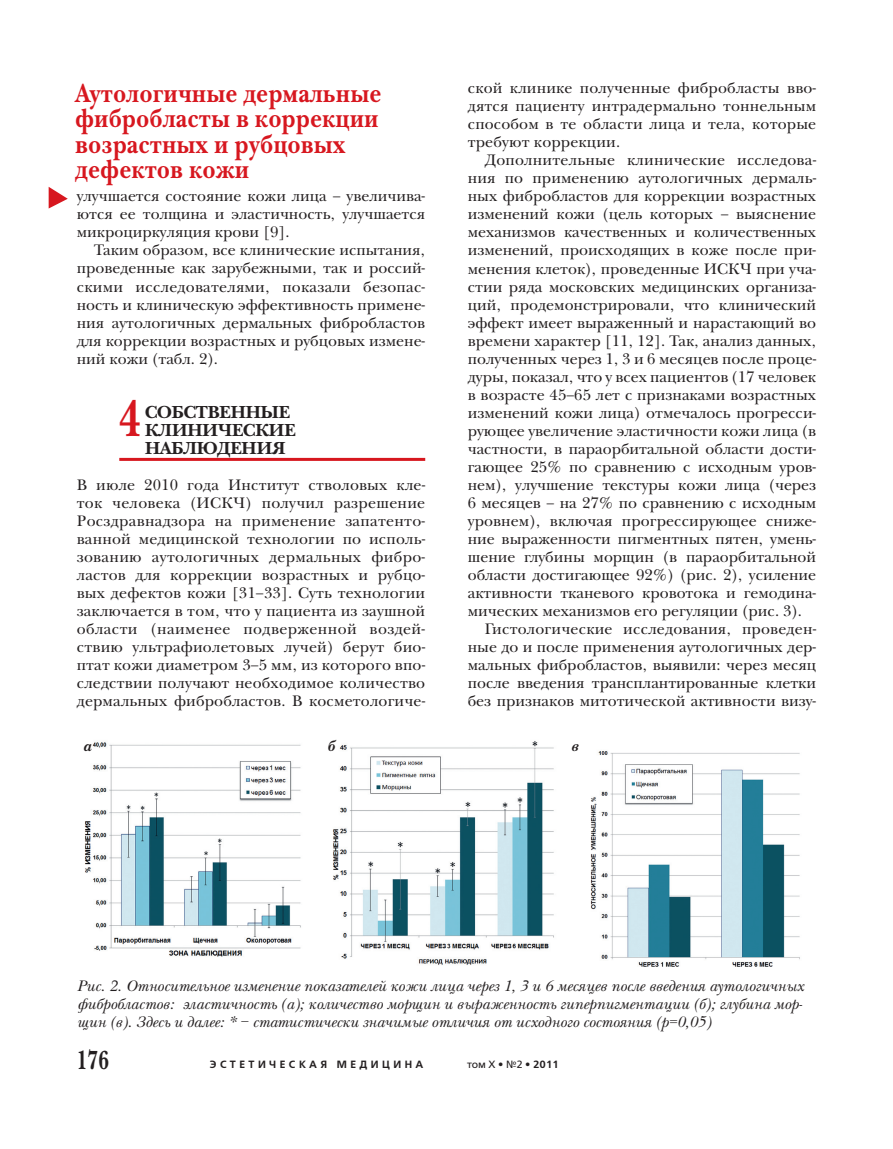
<style>
.page{position:relative;width:893px;height:1149px;background:#fff}
.page>*{position:absolute;margin:0;border:0;box-sizing:border-box;transform-origin:0 0}
.t1{font:700 54px "New Baskerville C";color:#d7171f;scale:.75 1}
.t2{font:700 27px/25.5px "New Baskerville C";color:#d7171f;scale:.85 1}
.t3{font:700 27px "New Baskerville C";color:#231f20;scale:.75 1}
.t4{font:700 18px/18px "New Baskerville C";letter-spacing:-.04em;color:#231f20}
.t5{font:15.75px/18px "New Baskerville C";color:#231f20;text-align:justify}
.t6{font:italic 15.75px/18px "New Baskerville C";color:#231f20;text-align:justify}
.t7{font:italic 700 15.75px "New Baskerville C";color:#231f20}
.t8{font:10.5px "Free Set Demi Bold C";letter-spacing:.33em;color:#231f20}
.t9{font:10.5px "Free Set C";color:#231f20}
.s1{font-family:"Free Set Demi Bold C"}
</style>
<div class="page">
<svg style="left:49px;top:187px;width:19px;height:21px"></svg>
<hr style="left:119px;top:458px;width:306px;height:3px;background:#d7171f">
<img style="left:85px;top:742px;width:216px;height:215px">
<img style="left:333px;top:741px;width:221px;height:224px">
<img style="left:590px;top:751px;width:210px;height:216px">
<h2 class="t2" style="left:75px;top:83px;width:362px">Аутологичные дермальные фибробласты в коррекции возрастных и рубцовых дефектов кожи</h2>
<p class="t5" style="left:77px;top:189px;width:350px">улучшается состояние кожи лица – увеличива&shy;ются ее толщина и эластичность, улучшается микроциркуляция крови [9].</p>
<p class="t5" style="left:77px;top:243px;width:350px;text-indent:17px">Таким образом, все клинические испытания, проведенные как зарубежными, так и россий&shy;скими исследователями, показали безопас&shy;ность и клиническую эффективность примене&shy;ния аутологичных дермальных фибробластов для коррекции возрастных и рубцовых измене&shy;ний кожи (табл. 2).</p>
<h1 class="t1" style="left:119px;top:398px;width:30px">4</h1>
<p class="t4" style="left:145px;top:404px;width:153px">СОБСТВЕННЫЕ<br>КЛИНИЧЕСКИЕ<br>НАБЛЮДЕНИЯ</p>
<p class="t5" style="left:77px;top:477px;width:350px">В июле 2010 года Институт стволовых кле&shy;ток человека (ИСКЧ) получил разрешение Росздравнадзора на применение запатенто&shy;ванной медицинской технологии по исполь&shy;зованию аутологичных дермальных фибро&shy;ластов для коррекции возрастных и рубцо&shy;вых дефектов кожи [31–33]. Суть технологии заключается в том, что у пациента из заушной области (наименее подверженной воздей&shy;ствию ультрафиолетовых лучей) берут био&shy;птат кожи диаметром 3–5 мм, из которого впо&shy;следствии получают необходимое количество дермальных фибробластов. В косметологиче-</p>
<p class="t5" style="left:468px;top:81px;width:350px">ской клинике полученные фибробласты вво&shy;дятся пациенту интрадермально тоннельным способом в те области лица и тела, которые требуют коррекции.</p>
<p class="t5" style="left:485px;top:153px;width:333px">Дополнительные клинические исследова-</p>
<p class="t5" style="left:468px;top:171px;width:350px">ния по применению аутологичных дермаль-</p>
<p class="t5" style="left:468px;top:189px;width:350px">ных фибробластов для коррекции возрастных</p>
<p class="t5" style="left:468px;top:207px;width:350px">изменений кожи (цель которых – выяснение</p>
<p class="t5" style="left:468px;top:225px;width:350px">механизмов качественных и количественных</p>
<p class="t5" style="left:468px;top:243px;width:350px">изменений, происходящих в коже после при-</p>
<p class="t5" style="left:468px;top:261px;width:350px">менения клеток), проведенные ИСКЧ при уча-</p>
<p class="t5" style="left:468px;top:279px;width:350px">стии ряда московских медицинских организа-</p>
<p class="t5" style="left:468px;top:297px;width:350px">ций, продемонстрировали, что клинический</p>
<p class="t5" style="left:468px;top:315px;width:350px">эффект имеет выраженный и нарастающий во</p>
<p class="t5" style="left:468px;top:333px;width:350px">времени характер [11, 12]. Так, анализ данных,</p>
<p class="t5" style="left:468px;top:351px;width:350px">полученных через 1, 3 и 6 месяцев после проце-</p>
<p class="t5" style="left:468px;top:369px;width:350px">дуры, показал, что у всех пациентов (17 человек</p>
<p class="t5" style="left:468px;top:387px;width:350px">в возрасте 45–65 лет с признаками возрастных</p>
<p class="t5" style="left:468px;top:405px;width:350px">изменений кожи лица) отмечалось прогресси-</p>
<p class="t5" style="left:468px;top:423px;width:350px">рующее увеличение эластичности кожи лица (в</p>
<p class="t5" style="left:468px;top:441px;width:350px">частности, в параорбитальной области дости-</p>
<p class="t5" style="left:468px;top:459px;width:350px">гающее 25% по сравнению с исходным уров-</p>
<p class="t5" style="left:468px;top:477px;width:350px">нем), улучшение текстуры кожи лица (через</p>
<p class="t5" style="left:468px;top:495px;width:350px">6 месяцев – на 27% по сравнению с исходным</p>
<p class="t5" style="left:468px;top:513px;width:350px">уровнем), включая прогрессирующее сниже-</p>
<p class="t5" style="left:468px;top:531px;width:350px">ние выраженности пигментных пятен, умень-</p>
<p class="t5" style="left:468px;top:549px;width:350px">шение глубины морщин (в параорбитальной</p>
<p class="t5" style="left:468px;top:567px;width:350px">области достигающее 92%) (рис. 2), усиление</p>
<p class="t5" style="left:468px;top:585px;width:350px">активности тканевого кровотока и гемодина-</p>
<p class="t5" style="left:468px;top:603px;width:336px">мических механизмов его регуляции (рис. 3).</p>
<p class="t5" style="left:485px;top:621px;width:333px">Гистологические исследования, проведен-</p>
<p class="t5" style="left:468px;top:639px;width:350px">ные до и после применения аутологичных дер-</p>
<p class="t5" style="left:468px;top:657px;width:350px">мальных фибробластов, выявили: через месяц</p>
<p class="t5" style="left:468px;top:675px;width:350px">после введения трансплантированные клетки</p>
<p class="t5" style="left:468px;top:693px;width:350px">без признаков митотической активности визу-</p>
<p class="t7" style="left:83px;top:739px;width:10px">а</p>
<p class="t7" style="left:327px;top:739px;width:9px">б</p>
<p class="t7" style="left:571px;top:739px;width:8px">в</p>
<p class="t6" style="left:77px;top:978px;width:729px">Рис. 2. Относительное изменение показателей кожи лица через 1, 3 и 6 месяцев после введения аутологичных фибробластов: эластичность (а); количество морщин и выраженность гиперпигментации (б); глубина мор&shy;щин (в). Здесь и далее: * – статистически значимые отличия от исходного состояния (p=0,05)</p>
<h2 class="t3" style="left:77px;top:1049px;width:45px">176</h2>
<p class="t8" style="left:210px;top:1059px;width:215px">ЭСТЕТИЧЕСКАЯ МЕДИЦИНА</p>
<p class="t9" style="left:467px;top:1059px;width:93px">том X • №2 • <span class="s1">2011</span></p>
</div>
